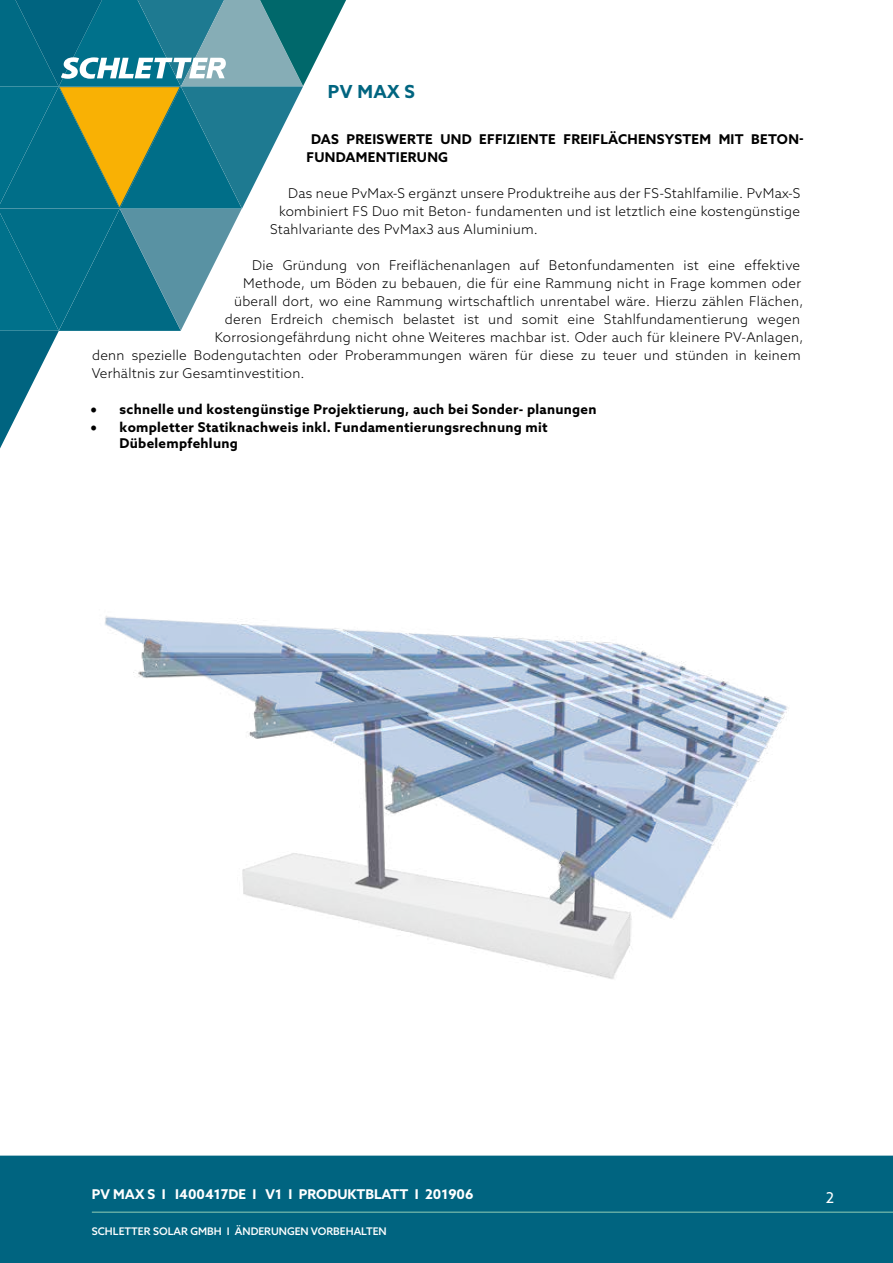
<style>
.page{position:relative;width:893px;height:1263px;background:#fff}
.page>*{position:absolute;margin:0;border:0;box-sizing:border-box;transform-origin:0 0}
.t1{font:700 18px "Azo Sans";color:#006580}
.t2{font:15px "Azo Sans";color:#fff}
.t3{font:300 13.5px/18px "Azo Sans";letter-spacing:.02em;color:#000}
.t4{font:700 13.5px/16.2px "Azo Sans";letter-spacing:.02em;color:#000}
.t5{font:700 13.5px "Azo Sans";color:#fff}
.t6{font:500 10.5px "Azo Sans";color:#fff}
.s1{font-family:"Minion Pro";font-size:18px}
</style>
<div class="page">
<div style="left:0;top:1155px;width:893px;height:108px;background:#006480"></div>
<hr style="left:92px;top:1212px;width:801px;height:1px;background:#93cdb5">
<svg style="left:0;top:0;width:346px;height:449px"></svg>
<img style="left:105px;top:616px;width:683px;height:363px">
<h1 class="t1" style="left:328px;top:80px;width:89px">PV MAX S</h1>
<p class="t4" style="left:307px;top:130px;width:499px;line-height:18px;text-indent:4px">DAS PREISWERTE UND EFFIZIENTE FREIFLÄCHENSYSTEM MIT BETON-<br>FUNDAMENTIERUNG</p>
<p class="t3" style="left:288px;top:184px;width:514px">Das neue PvMax-S ergänzt unsere Produktreihe aus der FS-Stahlfamilie. PvMax-S</p>
<p class="t3" style="left:279px;top:202px;width:522px">kombiniert FS Duo mit Beton- fundamenten und ist letztlich eine kostengünstige</p>
<p class="t3" style="left:270px;top:220px;width:269px">Stahlvariante des PvMax3 aus Aluminium.</p>
<p class="t3" style="left:215px;top:256px;width:590px;text-align:right">Die Gründung von Freiflächenanlagen auf Betonfundamenten ist eine effektive Methode, um Böden zu bebauen, die für eine Rammung nicht in Frage kommen oder überall dort, wo eine Rammung wirtschaftlich unrentabel wäre. Hierzu zählen Flächen, deren Erdreich chemisch belastet ist und somit eine Stahlfundamentierung wegen Korrosiongefährdung nicht ohne Weiteres machbar ist. Oder auch für kleinere PV-Anlagen,</p>
<p class="t3" style="left:92px;top:346px;width:710px">denn spezielle Bodengutachten oder Proberammungen wären für diese zu teuer und stünden in keinem<br>Verhältnis zur Gesamtinvestition.</p>
<p class="t4" style="left:90px;top:401px;width:508px"><span class="s1">•</span> schnelle und kostengünstige Projektierung, auch bei Sonder- planungen</p>
<p class="t4" style="left:120px;top:419px;width:430px;text-indent:-30px"><span class="s1">•</span> kompletter Statiknachweis inkl. Fundamentierungsrechnung mit<br>Dübelempfehlung</p>
<p class="t5" style="left:92px;top:1185px;width:383px">PV MAX S I I400417DE I V1 I PRODUKTBLATT I 201906</p>
<p class="t2" style="left:826px;top:1187px;width:10px">2</p>
<p class="t6" style="left:92px;top:1224px;width:296px">SCHLETTER SOLAR GMBH I ÄNDERUNGEN VORBEHALTEN</p>
</div>
